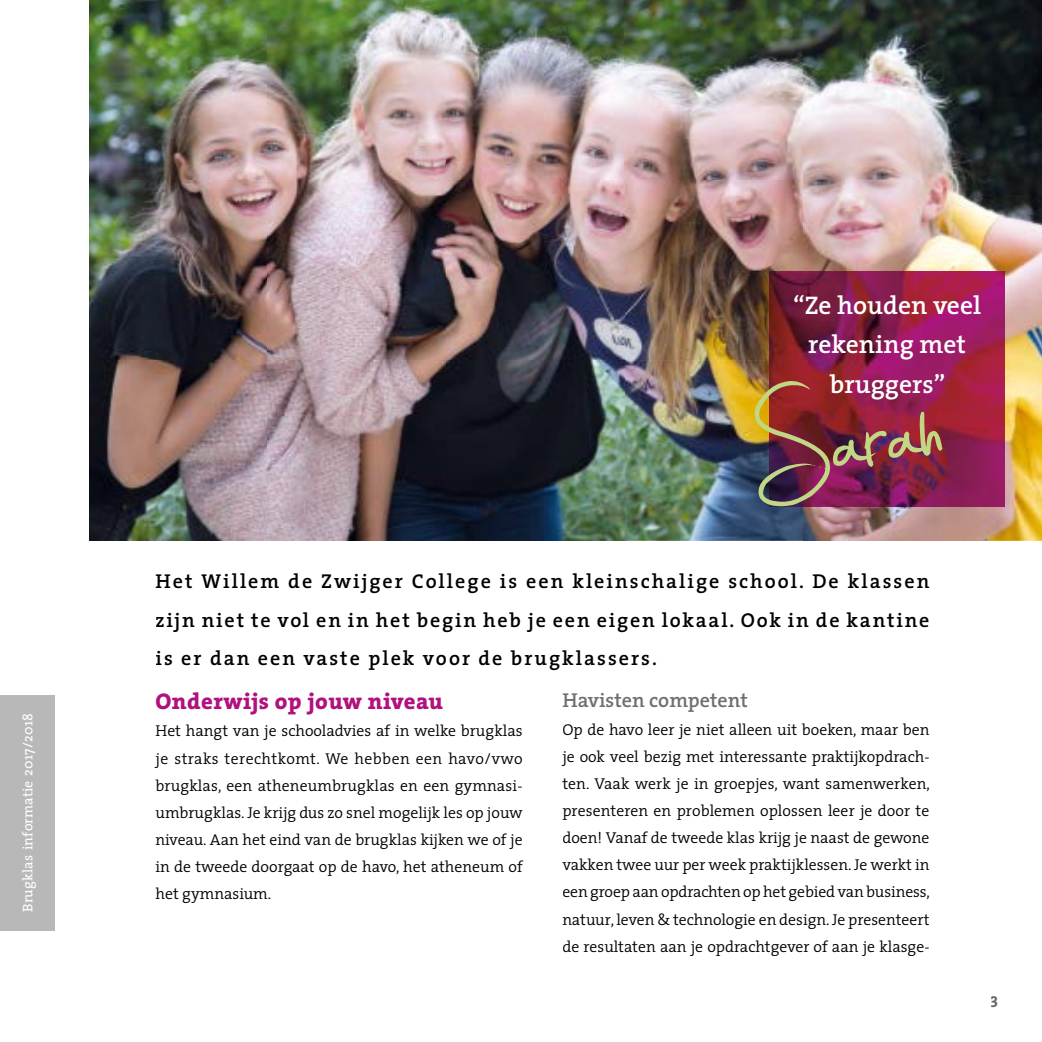
<style>
.page{position:relative;width:1042px;height:1042px;background:#fff}
.page>*{position:absolute;margin:0;border:0;box-sizing:border-box;transform-origin:0 0}
.t1{font:224.35px "Jellyka Estryas Handwriting";color:#c2d783}
.t2{font:600 25.55px/39.4px "The Serif";color:#fff;text-align:center}
.t3{font:800 22.75px "The Serif";letter-spacing:.02em;color:#b1117e}
.t4{font:600 20.12px/38.5px "The Serif";letter-spacing:.1em;color:#000;text-align:justify}
.t5{font:600 20.12px "The Serif";color:#706f6f}
.t6{font:300 15.75px/27.1px "The Serif";color:#000;text-align:justify}
.t7{font:15.75px "The Serif Bold Caps";color:#646363}
.t8{font:14px "The Serif";letter-spacing:.01em;color:#fff}
</style>
<div class="page">
<img style="left:89px;top:0;width:893px;height:180px">
<img style="left:982px;top:0;width:60px;height:541px">
<img style="left:89px;top:180px;width:715px;height:361px">
<img style="left:804px;top:180px;width:179px;height:91px">
<img style="left:804px;top:507px;width:179px;height:34px">
<img style="left:769px;top:271px;width:236px;height:236px">
<div style="left:0;top:695px;width:55px;height:235px;background:#b9b8b8"></div>
<p class="t8" style="left:16px;top:912px;width:200px;rotate:-90deg">Brugklas informatie 2017/2018</p>
<h2 class="t2" style="left:793px;top:285px;width:190px">“Ze houden veel rekening met bruggers”</h2>
<h1 class="t1" style="left:739px;top:358px;width:193px;rotate:-8deg">Sarah</h1>
<p class="t4" style="left:155px;top:562px;width:775px">Het Willem de Zwijger College is een kleinschalige school. De klassen zijn niet te vol en in het begin heb je een eigen lokaal. Ook in de kantine is er dan een vaste plek voor de brugklassers.</p>
<h3 class="t3" style="left:155px;top:682px;width:289px">Onderwijs op jouw niveau</h3>
<p class="t6" style="left:155px;top:717px;width:369px">Het hangt van je schooladvies af in welke brugklas je straks terechtkomt. We hebben een havo/vwo brugklas, een atheneumbrugklas en een gymnasi&shy;umbrugklas. Je krijg dus zo snel mogelijk les op jouw niveau. Aan het eind van de brugklas kijken we of je in de tweede doorgaat op de havo, het atheneum of het gymnasium.</p>
<p class="t5" style="left:562px;top:684px;width:187px">Havisten competent</p>
<p class="t6" style="left:562px;top:715px;width:369px">Op de havo leer je niet alleen uit boeken, maar ben je ook veel bezig met interessante praktijkopdrach&shy;ten. Vaak werk je in groepjes, want samenwerken, presenteren en problemen oplossen leer je door te doen! Vanaf de tweede klas krijg je naast de gewone vakken twee uur per week praktijklessen. Je werkt in een groep aan opdrachten op het gebied van business, natuur, leven &amp; technologie en design. Je presenteert de resultaten aan je opdrachtgever of aan je klasge-</p>
<p class="t7" style="left:990px;top:988px;width:9px">3</p>
</div>
